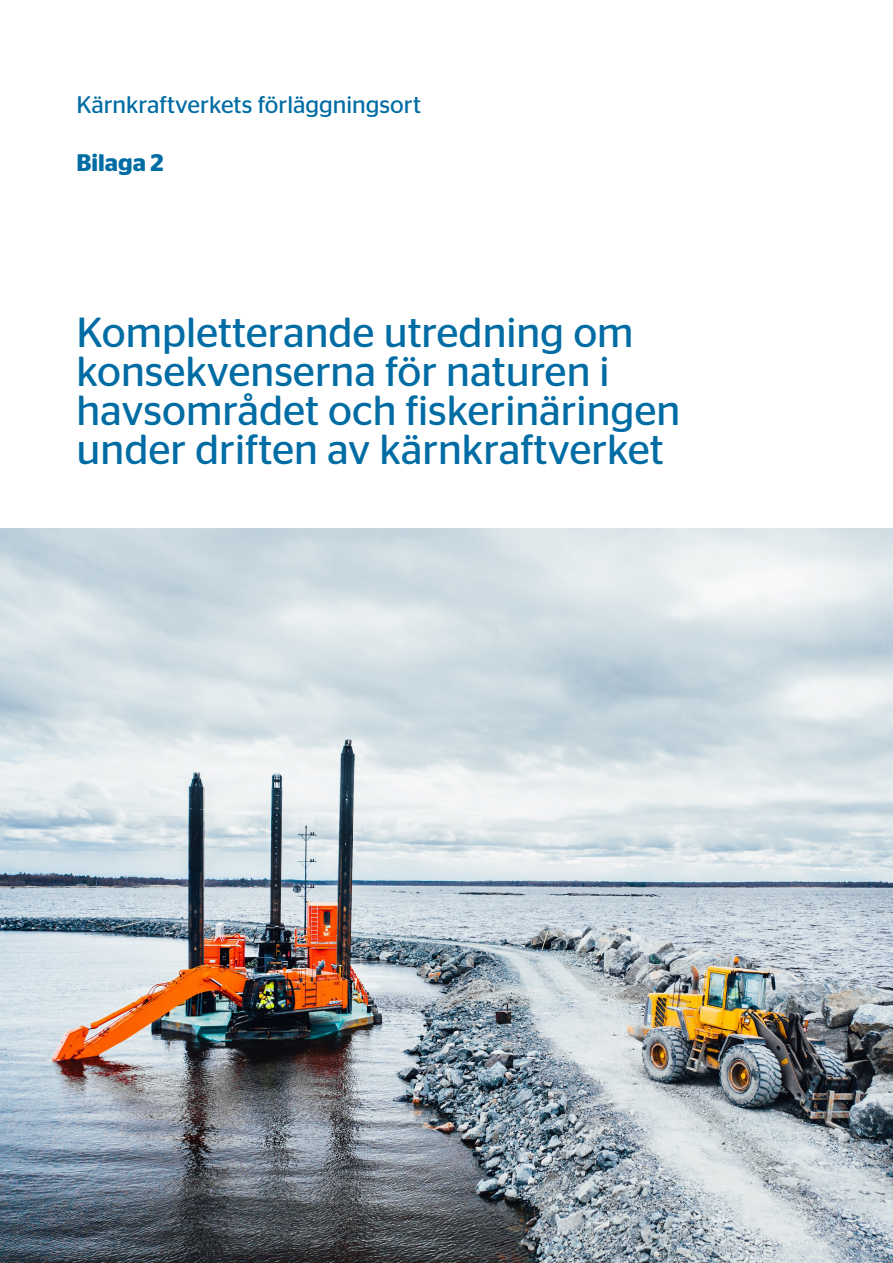
<style>
.page{position:relative;width:893px;height:1263px;background:#fff}
.page>*{position:absolute;margin:0;border:0;box-sizing:border-box;transform-origin:0 0}
.LUVUN_PÄÄOTSIKKO_1{font:42px/39px "Stag Sans";color:#006ca4}
.VÄLIOTSIKKO_2_LIGHT{font:24px "Stag Sans";color:#006ca4}
.VÄLIOTSIKKO_2_LIGHT-2{font:600 24px "Stag Sans";color:#006ca4}
</style>
<div class="page">
<img style="left:0;top:528px;width:893px;height:735px">
<p class="VÄLIOTSIKKO_2_LIGHT" style="left:77px;top:91px;width:346px">Kärnkraftverkets förläggningsort</p>
<p class="VÄLIOTSIKKO_2_LIGHT-2" style="left:77px;top:149px;width:89px">Bilaga 2</p>
<p class="LUVUN_PÄÄOTSIKKO_1" style="left:77px;top:312px;width:605px">Kompletterande utredning om konsekvenserna för naturen i havsområdet och fiskerinäringen under driften av kärnkraftverket</p>
</div>
